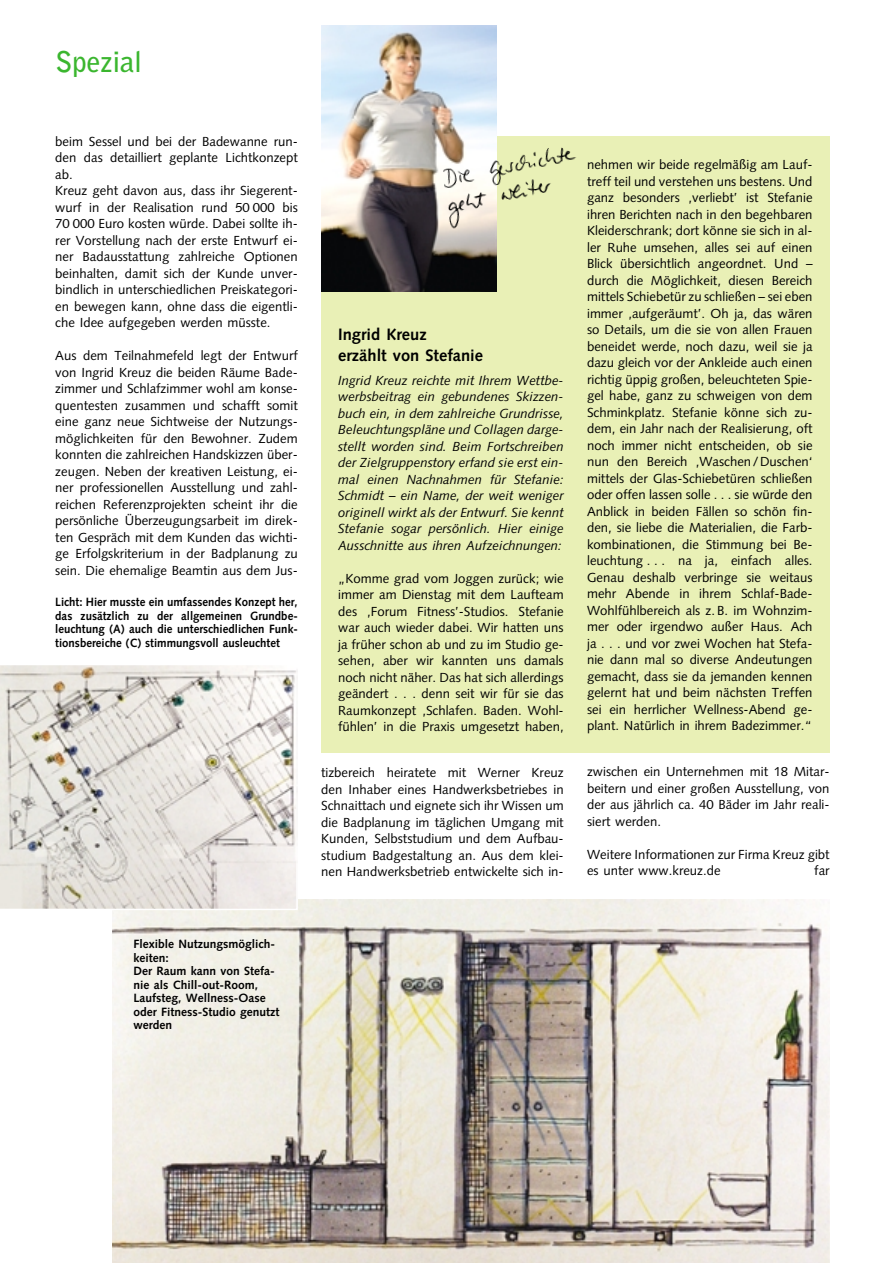
<style>
.page{position:relative;width:893px;height:1263px;background:#fff}
.page>*{position:absolute;margin:0;border:0;box-sizing:border-box;transform-origin:0 0}
.t1{font:700 28.5px "Bell Gothic";letter-spacing:-.01em;color:#3bb62f}
.t2{font:700 16.5px/21px "Syntax";color:#000}
.t3{font:13.2px/16.5px "Syntax";color:#000;text-align:justify}
.t4{font:italic 13.2px/16.5px "Syntax";color:#000;text-align:justify}
.t5{font:700 12px/13.5px "Syntax";color:#000;text-align:justify;scale:.95 1}
.t6{font:700 12px/13.5px "Syntax";color:#000}
</style>
<div class="page">
<div style="left:321px;top:136px;width:508px;height:616px;background:#e9f0b6"></div>
<img style="left:321px;top:26px;width:176px;height:265px">
<img style="left:436px;top:144px;width:140px;height:46px">
<img style="left:444px;top:179px;width:116px;height:50px">
<img style="left:112px;top:900px;width:717px;height:363px">
<svg style="left:0;top:665px;width:298px;height:245px;background:#dfdbd6"></svg>
<h1 class="t1" style="left:55px;top:51px;width:88px">Spezial</h1>
<p class="t3" style="left:55px;top:134px;width:244px;text-align:left">beim Sessel und bei der Badewanne run&shy;den das detailliert geplante Lichtkonzept ab.<br>Kreuz geht davon aus, dass ihr Siegerent&shy;wurf in der Realisation rund 50 000 bis 70 000 Euro kosten würde. Dabei sollte ih&shy;rer Vorstellung nach der erste Entwurf ei&shy;ner Badausstattung zahlreiche Optionen beinhalten, damit sich der Kunde unver&shy;bindlich in unterschiedlichen Preiskategori&shy;en bewegen kann, ohne dass die eigentli&shy;che Idee aufgegeben werden müsste.</p>
<p class="t3" style="left:55px;top:349px;width:244px">Aus dem Teilnahmefeld legt der Entwurf von Ingrid Kreuz die beiden Räume Bade&shy;zimmer und Schlafzimmer wohl am konse&shy;quentesten zusammen und schafft somit eine ganz neue Sichtweise der Nutzungs&shy;möglichkeiten für den Bewohner. Zudem konnten die zahlreichen Handskizzen über&shy;zeugen. Neben der kreativen Leistung, ei&shy;ner professionellen Ausstellung und zahl&shy;reichen Referenzprojekten scheint ihr die persönliche Überzeugungsarbeit im direk&shy;ten Gespräch mit dem Kunden das wichti&shy;ge Erfolgskriterium in der Badplanung zu sein. Die ehemalige Beamtin aus dem Jus-</p>
<p class="t5" style="left:55px;top:597px;width:257px">Licht: Hier musste ein umfassendes Konzept her, das zusätzlich zu der allgemeinen Grundbe&shy;leuchtung (A) auch die unterschiedlichen Funk&shy;tionsbereiche (C) stimmungsvoll ausleuchtet</p>
<p class="t2" style="left:338px;top:325px;width:146px">Ingrid Kreuz<br>erzählt von Stefanie</p>
<p class="t4" style="left:338px;top:373px;width:227px">Ingrid Kreuz reichte mit Ihrem Wettbe&shy;werbsbeitrag ein gebundenes Skizzen&shy;buch ein, in dem zahlreiche Grundrisse, Beleuchtungspläne und Collagen darge&shy;stellt worden sind. Beim Fortschreiben der Zielgruppenstory erfand sie erst ein&shy;mal einen Nachnahmen für Stefanie:<br>Schmidt – ein Name, der weit weniger originell wirkt als der Entwurf. Sie kennt Stefanie sogar persönlich. Hier einige Ausschnitte aus ihren Aufzeichnungen:</p>
<p class="t3" style="left:338px;top:571px;width:227px">„Komme grad vom Joggen zurück; wie immer am Dienstag mit dem Laufteam des ,Forum Fitness’-Studios. Stefanie war auch wieder dabei. Wir hatten uns ja früher schon ab und zu im Studio ge&shy;sehen, aber wir kannten uns damals noch nicht näher. Das hat sich allerdings geändert . . . denn seit wir für sie das Raumkonzept ,Schlafen. Baden. Wohl&shy;fühlen’ in die Praxis umgesetzt haben,</p>
<p class="t3" style="left:587px;top:158px;width:227px">nehmen wir beide regelmäßig am Lauf&shy;treff teil und verstehen uns bestens. Und ganz besonders ,verliebt’ ist Stefanie ihren Berichten nach in den begehbaren Kleiderschrank; dort könne sie sich in al&shy;ler Ruhe umsehen, alles sei auf einen Blick übersichtlich angeordnet. Und – durch die Möglichkeit, diesen Bereich mittels Schiebetür zu schließen – sei eben immer ,aufgeräumt’. Oh ja, das wären so Details, um die sie von allen Frauen beneidet werde, noch dazu, weil sie ja dazu gleich vor der Ankleide auch einen richtig üppig großen, beleuchteten Spie&shy;gel habe, ganz zu schweigen von dem Schminkplatz. Stefanie könne sich zu&shy;dem, ein Jahr nach der Realisierung, oft noch immer nicht entscheiden, ob sie nun den Bereich ,Waschen/Duschen‘ mittels der Glas-Schiebetüren schließen oder offen lassen solle . . . sie würde den Anblick in beiden Fällen so schön fin&shy;den, sie liebe die Materialien, die Farb&shy;kombinationen, die Stimmung bei Be&shy;leuchtung . . . na ja, einfach alles.<br>Genau deshalb verbringe sie weitaus mehr Abende in ihrem Schlaf-Bade-Wohlfühlbereich als z. B. im Wohnzim&shy;mer oder irgendwo außer Haus. Ach ja . . . und vor zwei Wochen hat Stefa&shy;nie dann mal so diverse Andeutungen gemacht, dass sie da jemanden kennen gelernt hat und beim nächsten Treffen sei ein herrlicher Wellness-Abend ge&shy;plant. Natürlich in ihrem Badezimmer.“</p>
<p class="t3" style="left:321px;top:766px;width:244px">tizbereich heiratete mit Werner Kreuz den Inhaber eines Handwerksbetriebes in Schnaittach und eignete sich ihr Wissen um die Badplanung im täglichen Umgang mit Kunden, Selbststudium und dem Aufbau&shy;studium Badgestaltung an. Aus dem klei&shy;nen Handwerksbetrieb entwickelte sich in-</p>
<p class="t3" style="left:587px;top:765px;width:244px">zwischen ein Unternehmen mit 18 Mitar&shy;beitern und einer großen Ausstellung, von der aus jährlich ca. 40 Bäder im Jahr reali&shy;siert werden.</p>
<p class="t3" style="left:587px;top:847px;width:244px">Weitere Informationen zur Firma Kreuz gibt es unter www.kreuz.de</p>
<p class="t3" style="left:814px;top:864px;width:17px">far</p>
<p class="t6" style="left:133px;top:939px;width:147px">Flexible Nutzungsmöglich&shy;keiten:<br>Der Raum kann von Stefa&shy;nie als Chill-out-Room,<br>Laufsteg, Wellness-Oase oder Fitness-Studio genutzt werden</p>
</div>
